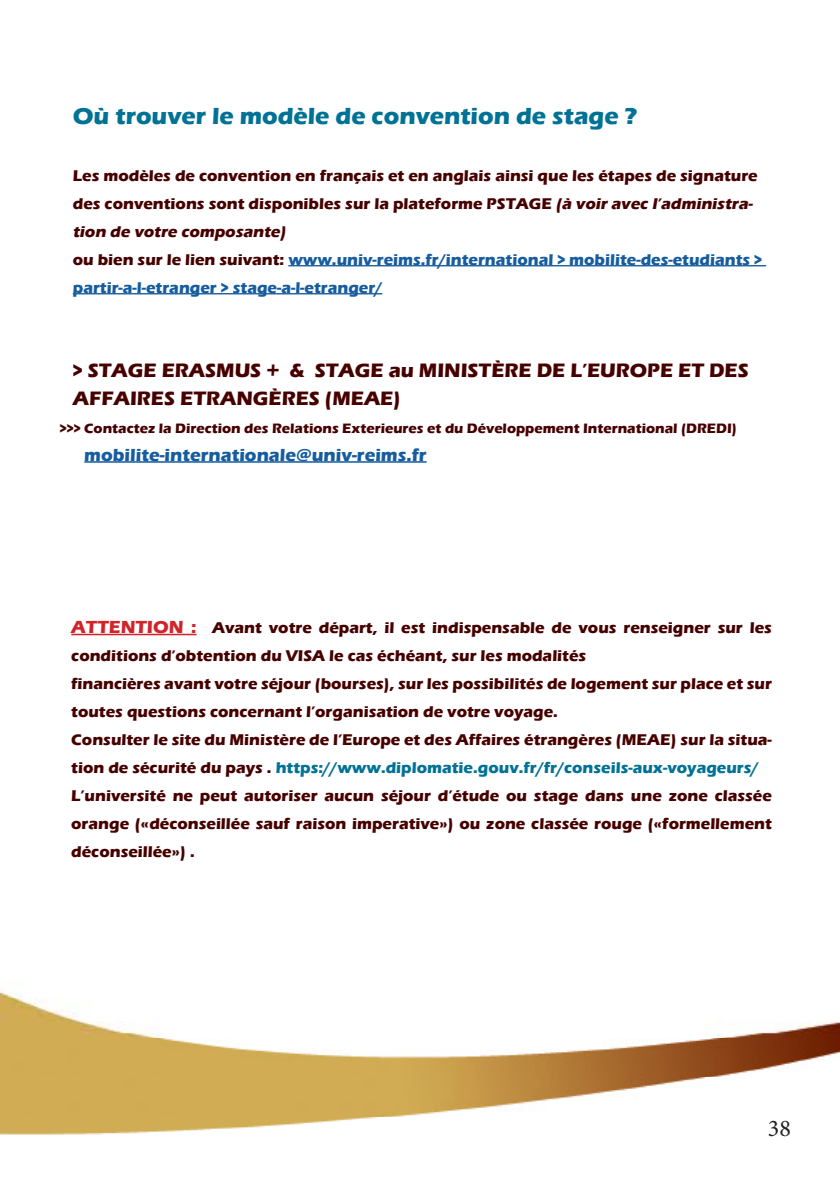
<style>
.page{position:relative;width:840px;height:1191px;background:#fff}
.page>*{position:absolute;margin:0;border:0;box-sizing:border-box;transform-origin:0 0}
.texte{font:700 24px "Eras ITC";color:#007295}
.t1{font:24px "Minion Pro";color:#231f20}
.texte-2{font:700 20px/28px "Eras ITC";color:#470000}
.nom_du_programme_texte{font:700 18px "Eras ITC";color:#175d9e}
.texte-3{font:700 16px/28px "Eras ITC";color:#470000}
.texte-4{font:700 16px/28px "Eras ITC";color:#175d9e}
.nom_du_programme_texte-2{font:700 14px "Eras ITC";color:#470000}
.s1{color:#470000}
.s2{font-size:18px;color:#d1232a}
.s3{color:#007295}
</style>
<div class="page">
<img style="left:0;top:990px;width:839px;height:145px">
<hr style="left:71px;top:634px;width:125px;height:1px;background:#d1232a">
<hr style="left:288px;top:265px;width:477px;height:1px;background:#175d9e">
<hr style="left:73px;top:293px;width:309px;height:1px;background:#175d9e">
<hr style="left:84px;top:461px;width:342px;height:2px;background:#175d9e">
<p class="texte" style="left:73px;top:103px;width:565px">Où trouver le modèle de convention de stage ?</p>
<p class="texte-3" style="left:73px;top:161px;width:686px">Les modèles de convention en français et en anglais ainsi que les étapes de signature des conventions sont disponibles sur la plateforme PSTAGE (à voir avec l’administra&shy;tion de votre composante)</p>
<p class="texte-4" style="left:73px;top:245px;width:690px"><span class="s1">ou bien sur le lien suivant:</span> www.univ-reims.fr/international &gt; mobilite-des-etudiants &gt; partir-a-l-etranger &gt; stage-a-l-etranger/</p>
<p class="texte-2" style="left:73px;top:356px;width:677px">&gt; STAGE ERASMUS + &amp; STAGE au MINISTÈRE DE L’EUROPE ET DES<br>AFFAIRES ETRANGÈRES (MEAE)</p>
<p class="nom_du_programme_texte-2" style="left:60px;top:420px;width:678px">&gt;&gt;&gt; Contactez la Direction des Relations Exterieures et du Développement International (DREDI)</p>
<p class="nom_du_programme_texte" style="left:84px;top:444px;width:343px">mobilite-internationale@univ-reims.fr</p>
<p class="texte-3" style="left:71px;top:614px;width:701px"><span class="s2">ATTENTION :</span> Avant votre départ, il est indispensable de vous renseigner sur les conditions d’obtention du VISA le cas échéant, sur les modalités</p>
<p class="texte-3" style="left:71px;top:670px;width:701px">financières avant votre séjour (bourses), sur les possibilités de logement sur place et sur toutes questions concernant l’organisation de votre voyage.</p>
<p class="texte-3" style="left:71px;top:726px;width:701px">Consulter le site du Ministère de l’Europe et des Affaires étrangères (MEAE) sur la situa&shy;tion de sécurité du pays . <span class="s3">https://www.diplomatie.gouv.fr/fr/conseils-aux-voyageurs/</span></p>
<p class="texte-3" style="left:71px;top:782px;width:701px;text-align:justify">L’université ne peut autoriser aucun séjour d’étude ou stage dans une zone classée orange («déconseillée sauf raison imperative») ou zone classée rouge («formellement déconseillée») .</p>
<p class="t1" style="left:767px;top:1112px;width:25px">38</p>
</div>
